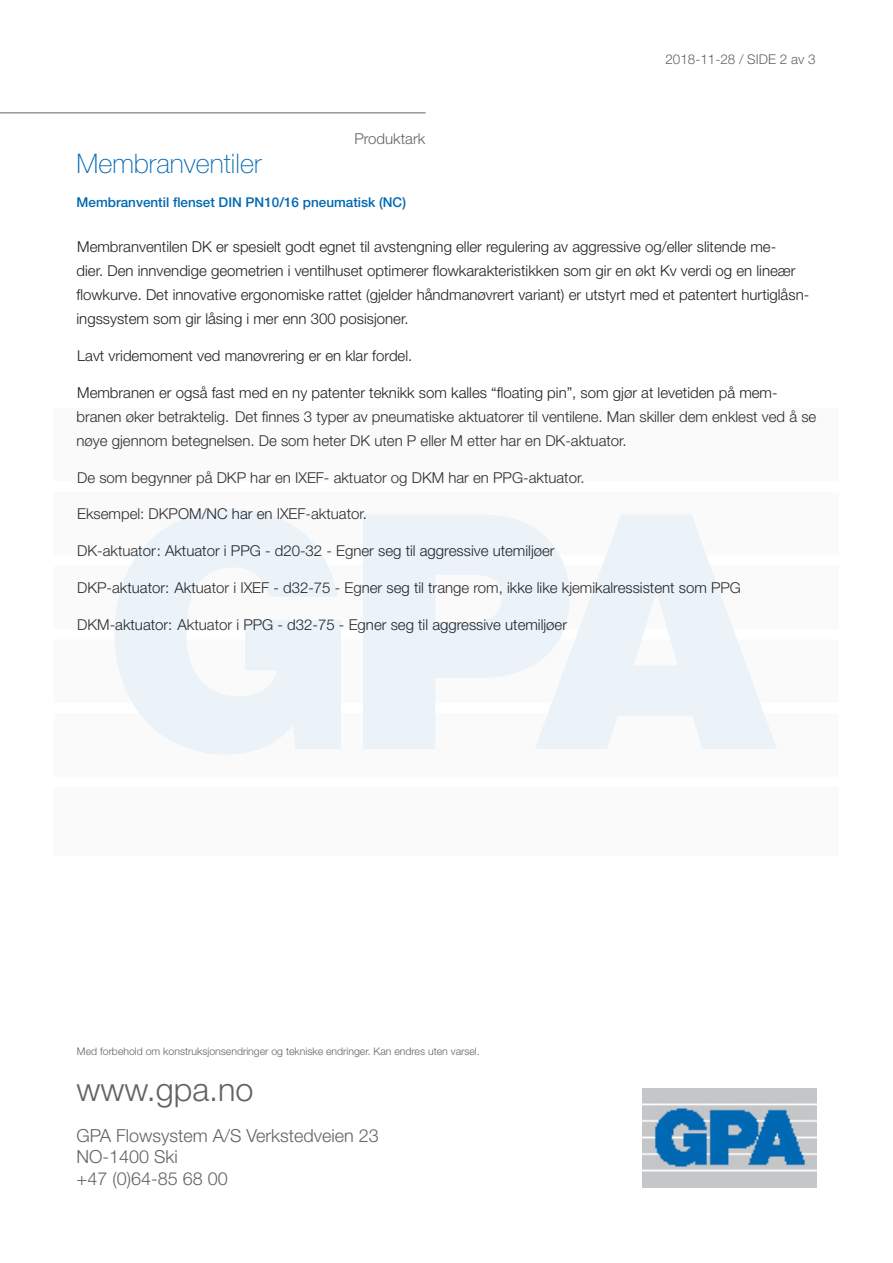
<style>
.page{position:relative;width:893px;height:1263px;background:#fff}
.page>*{position:absolute;margin:0;border:0;box-sizing:border-box;transform-origin:0 0}
.t1{font:300 32.4px "Helvetica Neue LT Std";color:#636366}
.t2{font:100 27px "Helvetica Neue LT Std";color:#0168b3}
.t3{font:300 18px/21.6px "Helvetica Neue LT Std";color:#636366}
.t4{font:300 15px/24px "Helvetica Neue LT Std";color:#231f20}
.t5{font:300 15px "Helvetica Neue LT Std";color:#636366}
.t6{font:500 13.5px "Helvetica Neue LT Std";color:#0168b3}
.t7{font:300 13.5px "Helvetica Neue LT Std";color:#636366}
.t8{font:300 10.5px "Helvetica Neue LT Std";color:#636366}
</style>
<div class="page">
<hr style="left:0;top:112px;width:426px;height:1px;background:#636366">
<div style="left:54px;top:408px;width:785px;height:447px;background:#fafafa"></div>
<div style="left:54px;top:777px;width:785px;height:10px;background:#fff"></div>
<div style="left:54px;top:703px;width:785px;height:10px;background:#fff"></div>
<div style="left:54px;top:629px;width:785px;height:10px;background:#fff"></div>
<div style="left:54px;top:555px;width:785px;height:11px;background:#fff"></div>
<div style="left:54px;top:482px;width:785px;height:10px;background:#fff"></div>
<svg style="left:114px;top:509px;width:227px;height:246px;fill:#ebf3f9"></svg>
<svg style="left:363px;top:515px;width:172px;height:234px;fill:#ebf3f9"></svg>
<svg style="left:535px;top:515px;width:242px;height:234px;fill:#ebf3f9"></svg>
<img style="left:643px;top:1088px;width:173px;height:99px">
<p class="t5" style="left:354px;top:129px;width:72px">Produktark</p>
<h2 class="t2" style="left:77px;top:148px;width:186px">Membranventiler</h2>
<p class="t6" style="left:77px;top:194px;width:331px">Membranventil flenset DIN PN10/16 pneumatisk (NC)</p>
<p class="t7" style="left:665px;top:51px;width:152px">2018-11-28 / SIDE 2 av 3</p>
<p class="t4" style="left:77px;top:235px;width:734px">Membranventilen DK er spesielt godt egnet til avstengning eller regulering av aggressive og/eller slitende me-<br>dier. Den innvendige geometrien i ventilhuset optimerer flowkarakteristikken som gir en økt Kv verdi og en lineær flowkurve. Det innovative ergonomiske rattet (gjelder håndmanøvrert variant) er utstyrt med et patentert hurtiglåsn&shy;ingssystem som gir låsing i mer enn 300 posisjoner.</p>
<p class="t4" style="left:77px;top:343px;width:337px">Lavt vridemoment ved manøvrering er en klar fordel.</p>
<p class="t4" style="left:77px;top:380px;width:741px">Membranen er også fast med en ny patenter teknikk som kalles “floating pin”, som gjør at levetiden på mem&shy;branen øker betraktelig. Det finnes 3 typer av pneumatiske aktuatorer til ventilene. Man skiller dem enklest ved å se nøye gjennom betegnelsen. De som heter DK uten P eller M etter har en DK-aktuator.</p>
<p class="t4" style="left:77px;top:465px;width:509px">De som begynner på DKP har en IXEF- aktuator og DKM har en PPG-aktuator.</p>
<p class="t4" style="left:77px;top:502px;width:291px">Eksempel: DKPOM/NC har en IXEF-aktuator.</p>
<p class="t4" style="left:77px;top:538px;width:479px">DK-aktuator: Aktuator i PPG - d20-32 - Egner seg til aggressive utemiljøer</p>
<p class="t4" style="left:77px;top:575px;width:665px">DKP-aktuator: Aktuator i IXEF - d32-75 - Egner seg til trange rom, ikke like kjemikalressistent som PPG</p>
<p class="t4" style="left:77px;top:612px;width:491px">DKM-aktuator: Aktuator i PPG - d32-75 - Egner seg til aggressive utemiljøer</p>
<p class="t8" style="left:77px;top:1045px;width:404px">Med forbehold om konstruksjonsendringer og tekniske endringer. Kan endres uten varsel.</p>
<h1 class="t1" style="left:77px;top:1069px;width:179px">www.gpa.no</h1>
<p class="t3" style="left:77px;top:1124px;width:304px">GPA Flowsystem A/S Verkstedveien 23<br>NO-1400 Ski<br>+47 (0)64-85 68 00</p>
</div>
